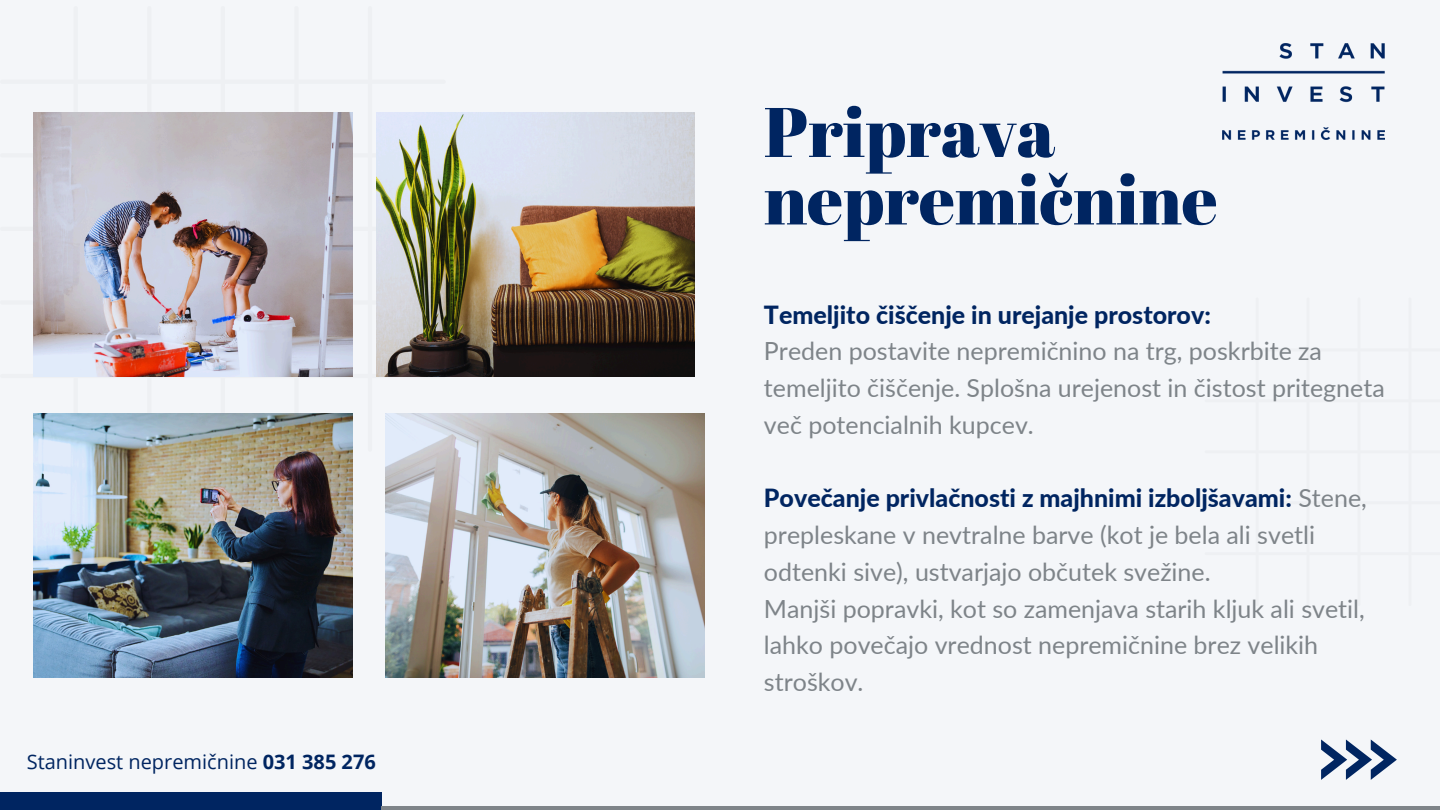
<style>
.page{position:relative;width:1440px;height:810px;background:#f4f6f9}
.page>*{position:absolute;margin:0;border:0;box-sizing:border-box;transform-origin:0 0}
.t1{font:70px/67.5px "Abril Fatface";color:#002561}
.t2{font:25px/36.8px "Lato";color:#7e8489}
.t3{font:20px "Open Sans";color:#002561}
.s1{font-weight:700}
.s2{font-weight:800;color:#002561}
</style>
<div class="page">
<div style="left:0;top:792px;width:382px;height:18px;background:#002561"></div>
<hr style="left:382px;top:806px;width:1058px;height:4px;background:#7e8489">
<svg style="left:1321px;top:739px;width:76px;height:41px"></svg>
<svg style="left:33px;top:112px;width:412px;height:339px"></svg>
<img style="left:34px;top:113px;width:319px;height:263px">
<img style="left:376px;top:113px;width:319px;height:263px">
<img style="left:34px;top:414px;width:318px;height:263px">
<img style="left:385px;top:414px;width:319px;height:263px">
<img style="left:1222px;top:44px;width:162px;height:96px">
<p class="t3" style="left:27px;top:747px;width:351px">Staninvest nepremičnine <span class="s1">031 385 276</span></p>
<p class="t1" style="left:764px;top:96px;width:455px">Priprava nepremičnine</p>
<p class="t2" style="left:764px;top:296px;width:622px"><span class="s2">Temeljito čiščenje in urejanje prostorov:<br></span>Preden postavite nepremičnino na trg, poskrbite za temeljito čiščenje. Splošna urejenost in čistost pritegneta več potencialnih kupcev.</p>
<h1 class="t2" style="left:764px;top:479px;width:604px"><span class="s2">Povečanje privlačnosti z majhnimi izboljšavami:</span> Stene, prepleskane v nevtralne barve (kot je bela ali svetli odtenki sive), ustvarjajo občutek svežine.<br>Manjši popravki, kot so zamenjava starih kljuk ali svetil, lahko povečajo vrednost nepremičnine brez velikih stroškov.</h1>
</div>
